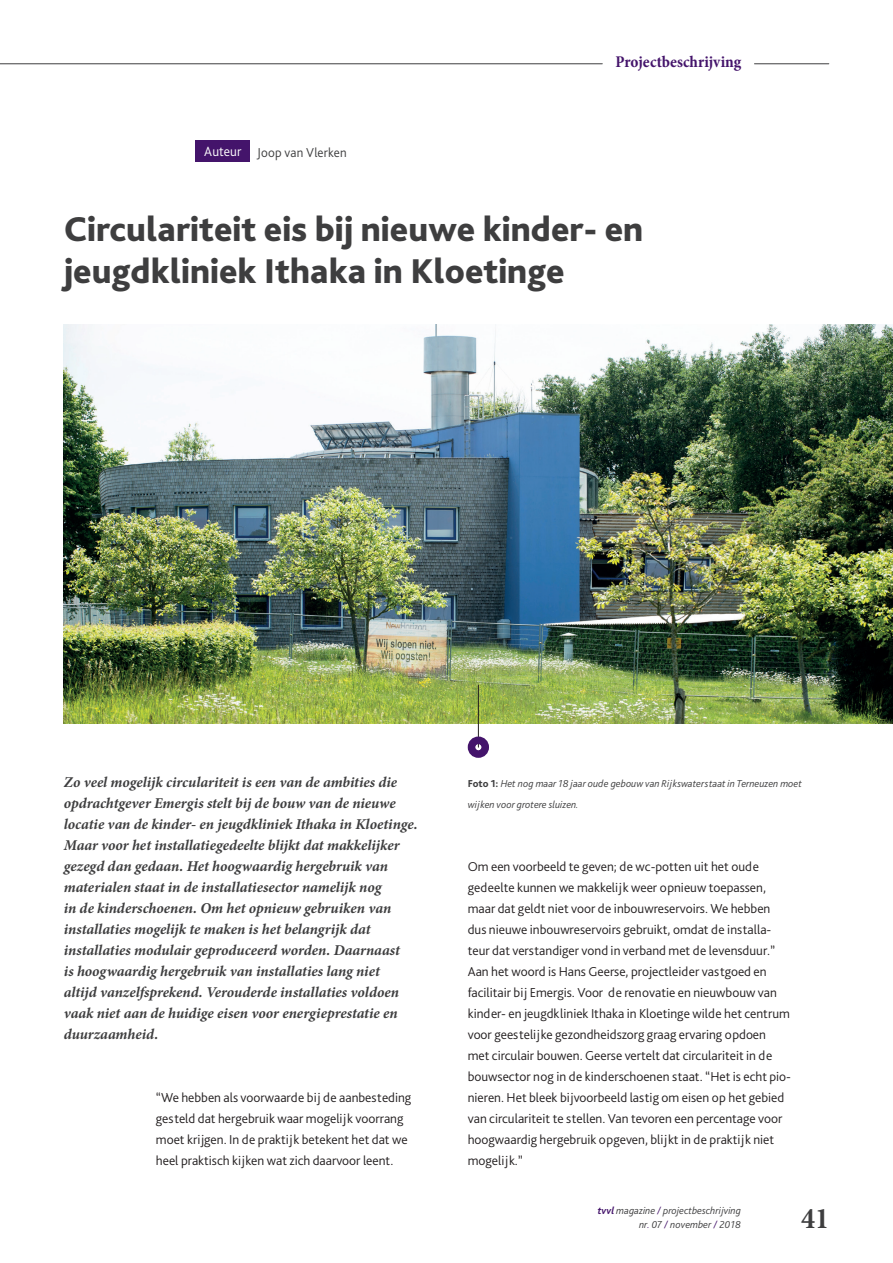
<style>
.page{position:relative;width:893px;height:1263px;background:#fff}
.page>*{position:absolute;margin:0;border:0;box-sizing:border-box;transform-origin:0 0}
.t1{font:800 36px/42px "Bliss 2";color:#3e3e3f}
.t2{font:700 condensed 30px "Minion Pro";color:#3e3e3f}
.t3{font:700 condensed 16.5px "Minion Pro";color:#44146b}
.t4{font:italic 700 15px/21px "Minion Pro";letter-spacing:-.005em;color:#3e3e3f}
.t5{font:300 13.95px "Bliss Pro";letter-spacing:.005em;color:#fff}
.t6{font:300 13.5px/21px "Bliss Pro";color:#231f20}
.t7{font:300 13.5px "Bliss Pro";letter-spacing:.01em;color:#3e3e3f}
.t8{font:italic 300 10.5px/21px "Bliss Pro";color:#3e3e3f}
.s1{font-weight:800;font-style:normal}
.s2{font-weight:700;color:#44146b}
.s3{color:#44146b}
</style>
<div class="page">
<hr style="left:754px;top:63px;width:75px;height:1px;background:#3e3e3f">
<hr style="left:0;top:63px;width:602px;height:1px;background:#3e3e3f">
<div style="left:196px;top:141px;width:54px;height:21px;background:#44146b"></div>
<img style="left:63px;top:325px;width:830px;height:399px">
<hr style="left:478px;top:685px;width:1px;height:62px;background:#231f20">
<div style="left:468px;top:736px;width:21px;height:22px;border:8px solid #44146b;border-radius:50%"></div>
<p class="t5" style="left:204px;top:143px;width:39px">Auteur</p>
<p class="t7" style="left:257px;top:144px;width:91px">Joop van Vlerken</p>
<h1 class="t3" style="left:615px;top:51px;width:127px">Projectbeschrijving</h1>
<h1 class="t1" style="left:64px;top:207px;width:581px">Circulariteit eis bij nieuwe kinder- en jeugdkliniek Ithaka in Kloetinge</h1>
<p class="t4" style="left:64px;top:771px;width:355px">Zo veel mogelijk circulariteit is een van de ambities die opdrachtgever Emergis stelt bij de bouw van de nieuwe locatie van de kinder- en jeugdkliniek Ithaka in Kloetinge.<br>Maar voor het installatiegedeelte blijkt dat makkelijker gezegd dan gedaan. Het hoogwaardig hergebruik van materialen staat in de installatiesector namelijk nog<br>in de kinderschoenen. Om het opnieuw gebruiken van installaties mogelijk te maken is het belangrijk dat installaties modulair geproduceerd worden. Daarnaast<br>is hoogwaardig hergebruik van installaties lang niet<br>altijd vanzelfsprekend. Verouderde installaties voldoen vaak niet aan de huidige eisen voor energieprestatie en duurzaamheid.</p>
<p class="t6" style="left:156px;top:1086px;width:257px">“We hebben als voorwaarde bij de aanbesteding gesteld dat hergebruik waar mogelijk voorrang moet krijgen. In de praktijk betekent het dat we heel praktisch kijken wat zich daarvoor leent.</p>
<p class="t8" style="left:468px;top:772px;width:335px"><span class="s1">Foto 1:</span> Het nog maar 18 jaar oude gebouw van Rijkswaterstaat in Terneuzen moet wijken voor grotere sluizen.</p>
<p class="t6" style="left:468px;top:855px;width:325px">Om een voorbeeld te geven; de wc-potten uit het oude gedeelte kunnen we makkelijk weer opnieuw toepassen, maar dat geldt niet voor de inbouwreservoirs. We hebben dus nieuwe inbouwreservoirs gebruikt, omdat de installa&shy;teur dat verstandiger vond in verband met de levensduur.” Aan het woord is Hans Geerse, projectleider vastgoed en facilitair bij Emergis. Voor de renovatie en nieuwbouw van kinder- en jeugdkliniek Ithaka in Kloetinge wilde het centrum voor geestelijke gezondheidszorg graag ervaring opdoen met circulair bouwen. Geerse vertelt dat circulariteit in de bouwsector nog in de kinderschoenen staat. “Het is echt pio&shy;nieren. Het bleek bijvoorbeeld lastig om eisen op het gebied van circulariteit te stellen. Van tevoren een percentage voor hoogwaardig hergebruik opgeven, blijkt in de praktijk niet mogelijk.”</p>
<p class="t8" style="left:598px;top:1204px;width:145px;line-height:13.5px;text-align:right"><span class="s2">tvvl</span> magazine <span class="s3">/</span> projectbeschrijving nr<span class="s3">.</span> 07 <span class="s3">/</span> november <span class="s3">/</span> 2018</p>
<h2 class="t2" style="left:801px;top:1197px;width:29px">41</h2>
</div>
